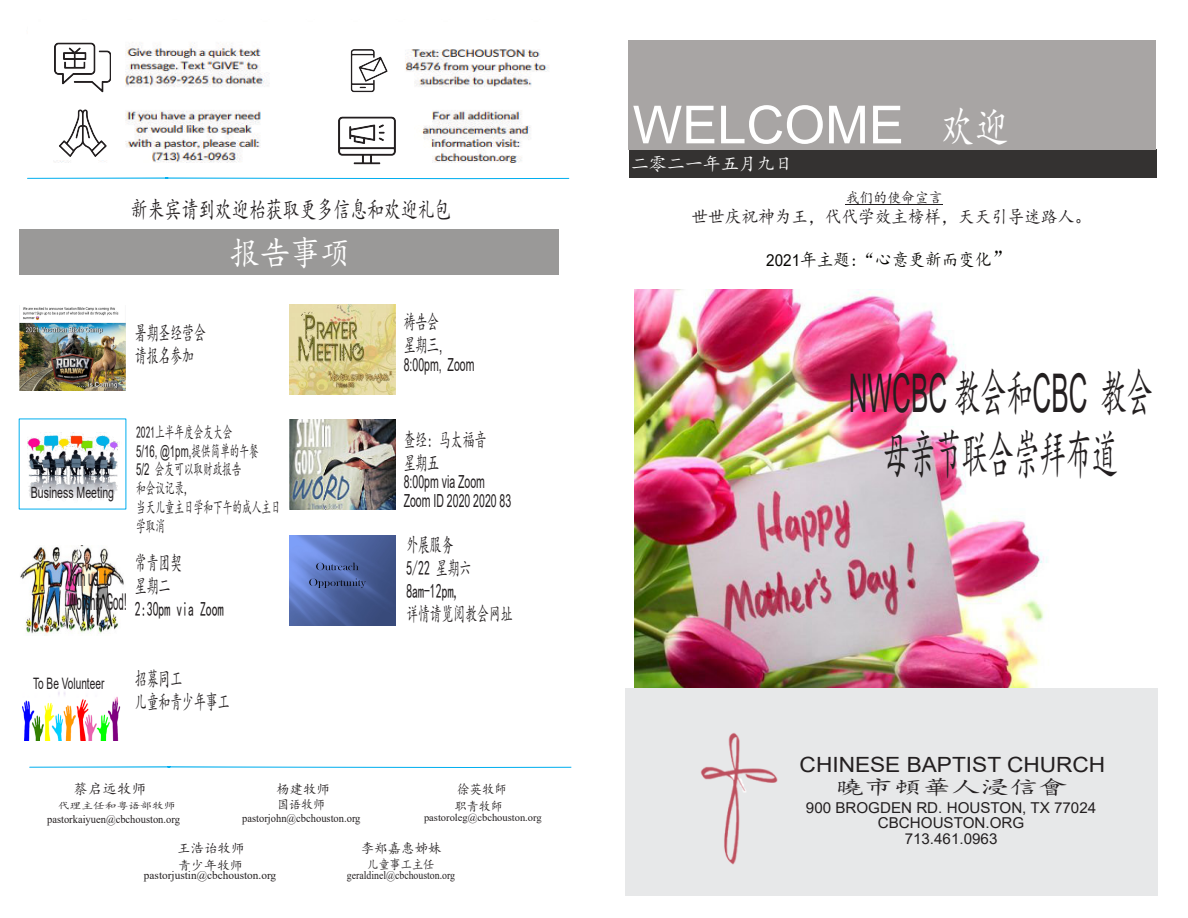
<style>
.page{position:relative;width:1188px;height:918px;background:#fff}
.page>*{position:absolute;margin:0;border:0;box-sizing:border-box;transform-origin:0 0}
.t1{font:53.4px "Arial";color:#231f20;scale:.49 1}
.t2{font:53.4px "Kai Ti";color:#231f20;scale:.49 1}
.t3{font:52.5px "Arial";color:#fff}
.t4{font:34.2px "Kai Ti";color:#fff;scale:.89 1}
.t5{font:24px "Kai Ti";color:#231f20;scale:.7 1}
.t6{font:23.1px/23.9px "Arial";color:#231f20;scale:.42 1}
.t7{font:21px "Arial";color:#231f20;scale:1.08 1}
.t8{font:20.25px/23px "Kai Ti";color:#231f20;scale:.58 1}
.t9{font:19.5px "Kai Ti";color:#231f20;scale:1.49 1}
.t10{font:18px/18.6px "Arial";color:#231f20;scale:.58 1}
.t11{font:18px "Kai Ti";color:#231f20;scale:.93 1}
.t12{font:18px "Kai Ti";color:#080704;scale:.93 1}
.t13{font:18px "Kai Ti";color:#fff}
.t14{font:16.5px/18.8px "Kai Ti";color:#231f20;scale:.58 1}
.t15{font:16.5px "Arial";color:#231f20;scale:.58 1}
.t16{font:15.75px "Arial";color:#231f20;scale:.64 1}
.t17{font:15.6px "Arial";color:#231f20;scale:.68 1}
.t18{font:15px/15.5px "Arial";color:#231f20;text-align:center}
.t19{font:15px "Kai Ti";color:#231f20;scale:.93 1}
.t20{font:14.55px "Kai Ti";color:#231f20}
.t21{font:13.5px "Kai Ti";color:#231f20}
.t22{font:13.5px "Kai Ti";color:#231f20;scale:.92 1}
.t23{font:13.05px "Kai Ti";color:#231f20;scale:.92 1}
.t24{font:13.05px "Kai Ti";color:#231f20;scale:.86 1}
.t25{font:13.05px "Kai Ti";color:#231f20}
.t26{font:11.4px "Times New Roman";color:#231f20;scale:.92 1}
.t27{font:11.4px "Times New Roman";color:#231f20}
.t28{font:11.4px "Times New Roman";color:#231f20;scale:.86 1}
.t29{font:10.5px "Times New Roman";color:#231f20}
.t30{font:9.6px "Kai Ti";color:#231f20;scale:1.24 1}
.s1{font-family:"Arial"}
.s2{font-family:"Kai Ti"}
.s3{font-family:"Kai Ti";font-size:45px}
.s4{font-family:"Arial";font-size:16.5px}
.s5{font-size:21px}
</style>
<div class="page">
<hr style="left:846px;top:204px;width:97px;height:1px;background:#231f20">
<img style="left:634px;top:290px;width:413px;height:398px">
<div style="left:625px;top:688px;width:533px;height:207px;background:#e7e8e9"></div>
<img style="left:700px;top:733px;width:77px;height:131px">
<div style="left:629px;top:149px;width:528px;height:29px;background:#343231"></div>
<div style="left:628px;top:40px;width:527px;height:109px;background:#a8a5a4"></div>
<img style="left:27px;top:42px;width:542px;height:136px">
<div style="left:19px;top:230px;width:540px;height:45px;background:#9a9998"></div>
<img style="left:289px;top:535px;width:107px;height:90px">
<img style="left:20px;top:546px;width:104px;height:90px">
<img style="left:22px;top:692px;width:99px;height:48px">
<img style="left:289px;top:419px;width:107px;height:91px">
<img style="left:27px;top:432px;width:91px;height:68px">
<img style="left:289px;top:304px;width:107px;height:91px">
<img style="left:19px;top:306px;width:107px;height:85px">
<svg style="left:27px;top:178px;width:543px;height:2px"></svg>
<div style="left:46px;top:29px;width:75px;height:131px;background:#fff"></div>
<img style="left:59px;top:109px;width:48px;height:48px">
<img style="left:54px;top:42px;width:57px;height:51px">
<div style="left:321px;top:36px;width:80px;height:136px;background:#fff"></div>
<img style="left:338px;top:116px;width:58px;height:49px">
<img style="left:350px;top:49px;width:38px;height:44px">
<svg style="left:29px;top:767px;width:543px;height:1px"></svg>
<p class="t5" style="left:131px;top:198px;width:460px">新来宾请到欢迎枱获取更多信息和欢迎礼包</p>
<h3 class="t4" style="left:230px;top:235px;width:138px">报告事项</h3>
<p class="t8" style="left:135px;top:321px;width:124px">暑期圣经营会请报名参加</p>
<p class="t8" style="left:404px;top:310px;width:68px">祷告会星期三<span class="s1">,</span></p>
<p class="t10" style="left:404px;top:357px;width:124px">8:00pm, Zoom</p>
<p class="t17" style="left:31px;top:487px;width:124px">Business Meeting</p>
<p class="t6" style="left:68px;top:569px;width:142px">Join us to<br>Worship God!</p>
<p class="t14" style="left:136px;top:422px;width:168px">2021上半年度会友大会</p>
<p class="t15" style="left:136px;top:445px;width:213px">5/16, @1pm,<span class="s2">提供简单的午餐</span></p>
<p class="t14" style="left:136px;top:460px;width:251px"><span class="s1">5/2</span> 会友可以取财政报告<br>和会议记录,<br>当天儿童主日学和下午的成人主日学取消</p>
<p class="t8" style="left:135px;top:551px;width:155px">常青团契<br>星期二<br>2:30pm via Zoom</p>
<p class="t16" style="left:33px;top:677px;width:113px">To Be Volunteer</p>
<p class="t8" style="left:135px;top:667px;width:165px">招募同工<br>儿童和青少年事工</p>
<p class="t8" style="left:404px;top:428px;width:144px">查经: 马太福音星期五</p>
<p class="t10" style="left:404px;top:474px;width:187px">8:00pm via Zoom<br>Zoom ID 2020 2020 83</p>
<p class="t8" style="left:406px;top:533px;width:185px">外展服务<br>5/22 星期六<br>8am-12pm,<br>详情请览阅教会网址</p>
<p class="t20" style="left:74px;top:782px;width:74px">蔡启远牧师</p>
<p class="t21" style="left:276px;top:782px;width:56px">杨建牧师</p>
<p class="t22" style="left:457px;top:783px;width:56px">徐英牧師</p>
<p class="t23" style="left:277px;top:797px;width:54px">国语牧师</p>
<p class="t26" style="left:242px;top:814px;width:130px">pastorjohn@cbchouston.org</p>
<p class="t23" style="left:455px;top:800px;width:54px">职青牧師</p>
<p class="t29" style="left:424px;top:814px;width:119px">pastoroleg@cbchouston.org</p>
<p class="t30" style="left:58px;top:800px;width:97px">代理主任和粤语部牧师</p>
<p class="t26" style="left:47px;top:816px;width:146px">pastorkaiyuen@cbchouston.org</p>
<p class="t25" style="left:178px;top:859px;width:66px">青少年牧师</p>
<p class="t27" style="left:144px;top:871px;width:134px">pastorjustin@cbchouston.org</p>
<p class="t21" style="left:177px;top:842px;width:69px">王浩诒牧师</p>
<p class="t21" style="left:361px;top:841px;width:83px">李郑嘉惠姊妹</p>
<p class="t24" style="left:367px;top:857px;width:80px">儿童事工主任</p>
<p class="t28" style="left:347px;top:871px;width:127px">geraldinel@cbchouston.org</p>
<h2 class="t3" style="left:633px;top:105px;width:378px">WELCOME <span class="s3">欢迎</span></h2>
<p class="t13" style="left:631px;top:154px;width:164px">二零二一年五月九日</p>
<p class="t19" style="left:846px;top:190px;width:106px">我们的使命宣言</p>
<p class="t11" style="left:691px;top:208px;width:431px">世世庆祝神为王，代代学效主榜样，天天引导迷路人。</p>
<p class="t12" style="left:766px;top:250px;width:265px"><span class="s4">2021</span>年主题:“心意更新而变化<span class="s5">”</span></p>
<h1 class="t1" style="left:849px;top:373px;width:622px">NWCBC <span class="s2">教会和</span>CBC <span class="s2">教会</span></h1>
<h1 class="t2" style="left:884px;top:427px;width:480px">母亲节联合崇拜布道</h1>
<p class="t7" style="left:800px;top:757px;width:285px">CHINESE BAPTIST CHURCH</p>
<p class="t18" style="left:806px;top:801px;width:292px">900 BROGDEN RD. HOUSTON, TX 77024<br>CBCHOUSTON.ORG<br>713.461.0963</p>
<p class="t9" style="left:835px;top:777px;width:157px">曉市頓華人浸信會</p>
</div>
